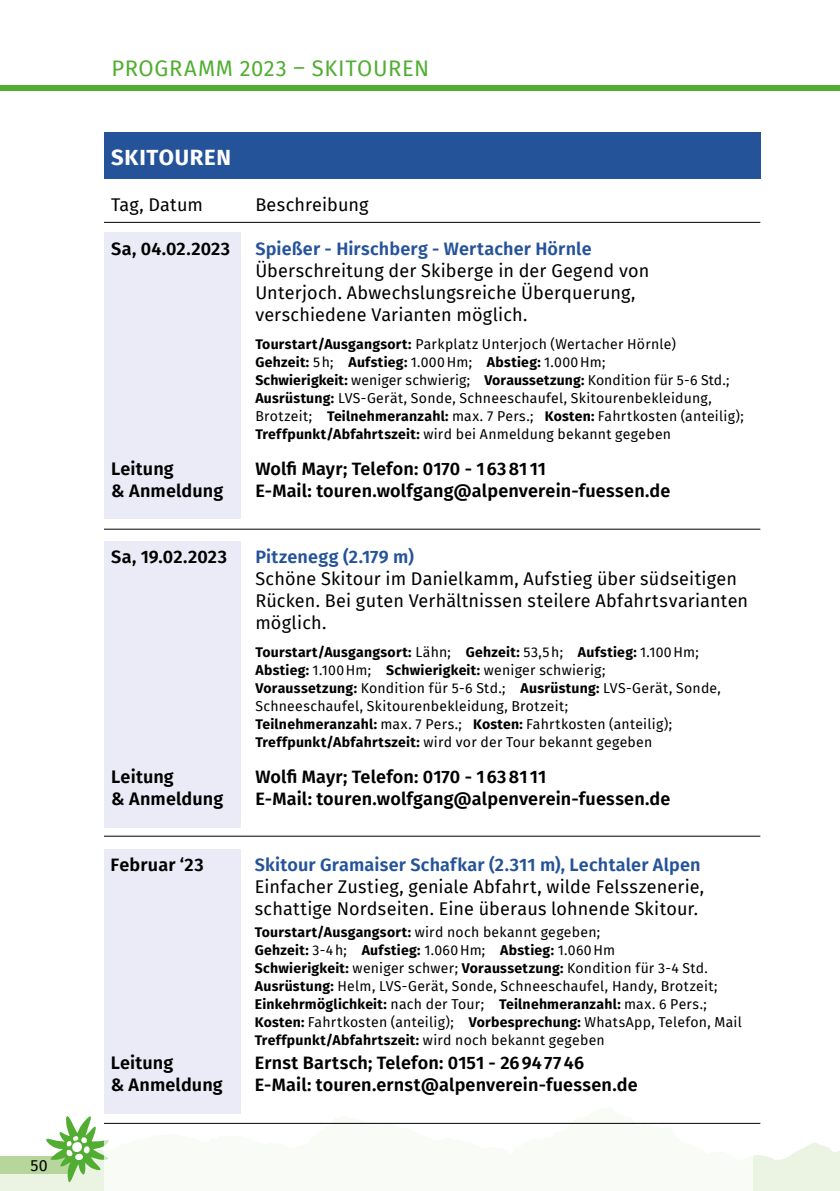
<style>
.page{position:relative;width:840px;height:1191px;background:#fff}
.page>*{position:absolute;margin:0;border:0;box-sizing:border-box;transform-origin:0 0}
.t1{font:22px "Fira Sans";letter-spacing:.03em;color:#52ae32}
.t2{font:700 22px "Fira Sans";letter-spacing:.035em;color:#fff}
.t3{font:18px/22px "Fira Sans";letter-spacing:.01em;color:#000}
.t4{font:600 18px "Fira Sans";letter-spacing:.01em;color:#000}
.t5{font:600 18px "Fira Sans";letter-spacing:.01em;color:#25539a}
.t6{font:16px "Fira Sans";color:#000}
.t7{font:14px/18px "Fira Sans";letter-spacing:.02em;color:#000}
.s1{font-weight:700}
</style>
<div class="page">
<svg style="left:0;top:1122px;width:839px;height:69px;fill:#ebf3e3"></svg>
<div style="left:0;top:85px;width:839px;height:6px;background:#52ae32"></div>
<div style="left:0;top:1156px;width:73px;height:17px;background:#b7d69b"></div>
<svg style="left:46px;top:1116px;width:58px;height:66px"></svg>
<div style="left:104px;top:1029px;width:648px;height:162px;background:#fff"></div>
<div style="left:104px;top:233px;width:136px;height:286px;background:#eaebf6"></div>
<div style="left:104px;top:541px;width:136px;height:286px;background:#eaebf6"></div>
<div style="left:104px;top:849px;width:136px;height:264px;background:#eaebf6"></div>
<div style="left:104px;top:132px;width:656px;height:46px;background:#25539a"></div>
<hr style="left:104px;top:222px;width:655px;height:1px;background:#000">
<hr style="left:104px;top:529px;width:655px;height:1px;background:#000">
<hr style="left:104px;top:836px;width:655px;height:1px;background:#000">
<hr style="left:104px;top:1123px;width:655px;height:1px;background:#000">
<p class="t6" style="left:30px;top:1153px;width:19px">50</p>
<h1 class="t1" style="left:111px;top:52px;width:319px">PROGRAMM 2023 – SKITOUREN</h1>
<h1 class="t2" style="left:111px;top:139px;width:121px">SKITOUREN</h1>
<p class="t3" style="left:111px;top:193px;width:93px">Tag, Datum</p>
<p class="t3" style="left:255px;top:193px;width:115px">Beschreibung</p>
<p class="t4" style="left:111px;top:234px;width:120px">Sa, 04.02.2023</p>
<p class="t5" style="left:255px;top:234px;width:337px">Spießer - Hirschberg - Wertacher Hörnle</p>
<p class="t3" style="left:255px;top:259px;width:395px">Überschreitung der Skiberge in der Gegend von<br>Unterjoch. Abwechslungsreiche Überquerung, verschiedene Varianten möglich.</p>
<p class="t7" style="left:255px;top:334px;width:490px"><span class="s1">Tourstart/Ausgangsort:</span> Parkplatz Unterjoch (Wertacher Hörnle)<br><span class="s1">Gehzeit:</span> 5h; <span class="s1">Aufstieg:</span> 1.000Hm; <span class="s1">Abstieg:</span> 1.000Hm;<br><span class="s1">Schwierigkeit:</span> weniger schwierig; <span class="s1">Voraussetzung:</span> Kondition für 5-6 Std.; <span class="s1">Ausrüstung:</span> LVS-Gerät, Sonde, Schneeschaufel, Skitourenbekleidung, Brotzeit; <span class="s1">Teilnehmeranzahl:</span> max. 7 Pers.; <span class="s1">Kosten:</span> Fahrtkosten (anteilig); <span class="s1">Treffpunkt/Abfahrtszeit:</span> wird bei Anmeldung bekannt gegeben</p>
<p class="t4" style="left:111px;top:454px;width:64px">Leitung</p>
<p class="t4" style="left:255px;top:454px;width:292px">Wolfi Mayr; Telefon: 0170 - 16381 11</p>
<p class="t4" style="left:111px;top:476px;width:113px">&amp; Anmeldung</p>
<p class="t4" style="left:255px;top:476px;width:416px">E-Mail: touren.wolfgang@alpenverein-fuessen.de</p>
<p class="t4" style="left:111px;top:542px;width:117px">Sa, 19.02.2023</p>
<p class="t5" style="left:255px;top:542px;width:160px">Pitzenegg (2.179 m)</p>
<p class="t3" style="left:255px;top:567px;width:494px">Schöne Skitour im Danielkamm, Aufstieg über südseitigen<br>Rücken. Bei guten Verhältnissen steilere Abfahrtsvarianten möglich.</p>
<p class="t7" style="left:255px;top:642px;width:467px"><span class="s1">Tourstart/Ausgangsort:</span> Lähn; <span class="s1">Gehzeit:</span> 53,5h; <span class="s1">Aufstieg:</span> 1.100Hm; <span class="s1">Abstieg:</span> 1.100Hm; <span class="s1">Schwierigkeit:</span> weniger schwierig;<br><span class="s1">Voraussetzung:</span> Kondition für 5-6 Std.; <span class="s1">Ausrüstung:</span> LVS-Gerät, Sonde, Schneeschaufel, Skitourenbekleidung, Brotzeit;<br><span class="s1">Teilnehmeranzahl:</span> max. 7 Pers.; <span class="s1">Kosten:</span> Fahrtkosten (anteilig); <span class="s1">Treffpunkt/Abfahrtszeit:</span> wird vor der Tour bekannt gegeben</p>
<p class="t4" style="left:111px;top:762px;width:64px">Leitung</p>
<p class="t4" style="left:255px;top:762px;width:292px">Wolfi Mayr; Telefon: 0170 - 16381 11</p>
<p class="t4" style="left:111px;top:784px;width:113px">&amp; Anmeldung</p>
<p class="t4" style="left:255px;top:784px;width:416px">E-Mail: touren.wolfgang@alpenverein-fuessen.de</p>
<p class="t4" style="left:111px;top:850px;width:94px">Februar ‘23</p>
<p class="t5" style="left:255px;top:850px;width:447px">Skitour Gramaiser Schafkar (2.311 m), Lechtaler Alpen</p>
<p class="t3" style="left:255px;top:875px;width:450px">Einfacher Zustieg, geniale Abfahrt, wilde Felsszenerie, schattige Nordseiten. Eine überaus lohnende Skitour.</p>
<p class="t7" style="left:255px;top:922px;width:488px"><span class="s1">Tourstart/Ausgangsort:</span> wird noch bekannt gegeben;<br><span class="s1">Gehzeit:</span> 3-4h; <span class="s1">Aufstieg:</span> 1.060Hm; <span class="s1">Abstieg:</span> 1.060Hm<br><span class="s1">Schwierigkeit:</span> weniger schwer; <span class="s1">Voraussetzung:</span> Kondition für 3-4 Std.<br><span class="s1">Ausrüstung:</span> Helm, LVS-Gerät, Sonde, Schneeschaufel, Handy, Brotzeit; <span class="s1">Einkehrmöglichkeit:</span> nach der Tour; <span class="s1">Teilnehmeranzahl:</span> max. 6 Pers.; <span class="s1">Kosten:</span> Fahrtkosten (anteilig); <span class="s1">Vorbesprechung:</span> WhatsApp, Telefon, Mail <span class="s1">Treffpunkt/Abfahrtszeit:</span> wird noch bekannt gegeben</p>
<p class="t4" style="left:111px;top:1048px;width:64px">Leitung</p>
<p class="t4" style="left:255px;top:1048px;width:330px">Ernst Bartsch; Telefon: 0151 - 26947746</p>
<p class="t4" style="left:111px;top:1070px;width:113px">&amp; Anmeldung</p>
<p class="t4" style="left:255px;top:1070px;width:384px">E-Mail: touren.ernst@alpenverein-fuessen.de</p>
</div>
